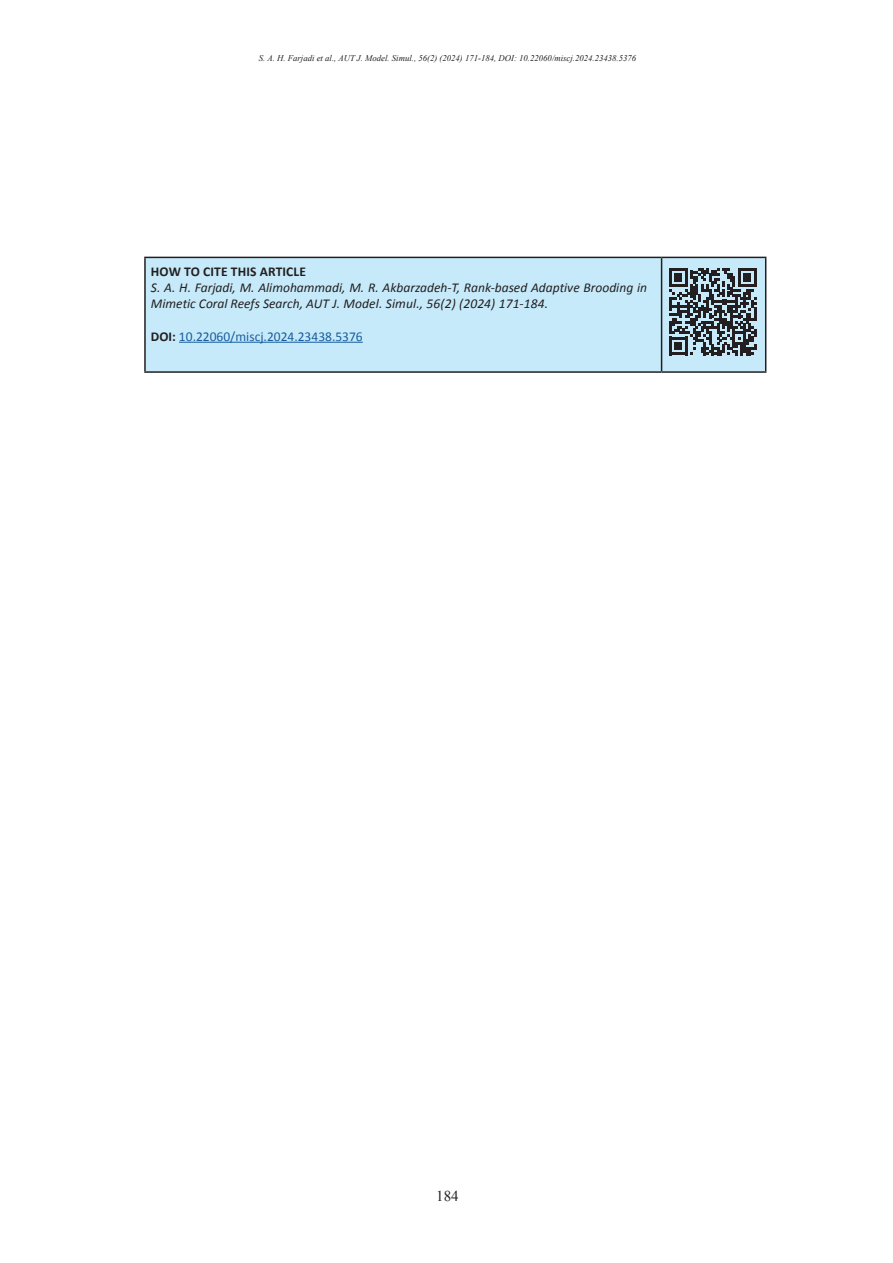
<style>
.page{position:relative;width:893px;height:1263px;background:#fff}
.page>*{position:absolute;margin:0;border:0;box-sizing:border-box;transform-origin:0 0}
.t1{font:15px "Times New Roman";color:#231f20}
.t2{font:italic 13.5px/16.2px "Calibri";color:#231f20}
.t3{font:13.5px "Calibri";color:#175d9e}
.t4{font:700 13.5px "Calibri";letter-spacing:.01em;color:#231f20}
.t5{font:italic 8.7px "Times New Roman";color:#231f20}
.s1{font-weight:700;color:#231f20}
</style>
<div class="page">
<div style="left:146px;top:258px;width:619px;height:113px;background:#c6eafa"></div>
<hr style="left:144px;top:257px;width:518px;height:1px;background:#231f20">
<hr style="left:144px;top:258px;width:2px;height:113px;background:#231f20">
<hr style="left:662px;top:257px;width:104px;height:1px;background:#231f20">
<hr style="left:661px;top:258px;width:1px;height:113px;background:#231f20">
<hr style="left:765px;top:258px;width:1px;height:113px;background:#231f20">
<hr style="left:144px;top:371px;width:518px;height:2px;background:#231f20">
<hr style="left:662px;top:371px;width:104px;height:2px;background:#231f20">
<hr style="left:179px;top:342px;width:184px;height:1px;background:#175d9e">
<svg style="left:669px;top:268px;width:87px;height:87px;background:#67737b"></svg>
<p class="t5" style="left:259px;top:52px;width:379px">S. A. H. Farjadi et al., AUT J. Model. Simul., 56(2) (2024) 171-184, DOI: 10.22060/miscj.2024.23438.5376</p>
<p class="t4" style="left:151px;top:263px;width:157px">HOW TO CITE THIS ARTICLE</p>
<p class="t2" style="left:151px;top:279px;width:498px">S. A. H. Farjadi, M. Alimohammadi, M. R. Akbarzadeh-T, Rank-based Adaptive Brooding in<br>Mimetic Coral Reefs Search, AUT J. Model. Simul., 56(2) (2024) 171-184.</p>
<p class="t3" style="left:151px;top:328px;width:213px"><span class="s1">DOI:</span> 10.22060/miscj.2024.23438.5376</p>
<p class="t1" style="left:436px;top:1185px;width:24px">184</p>
</div>
